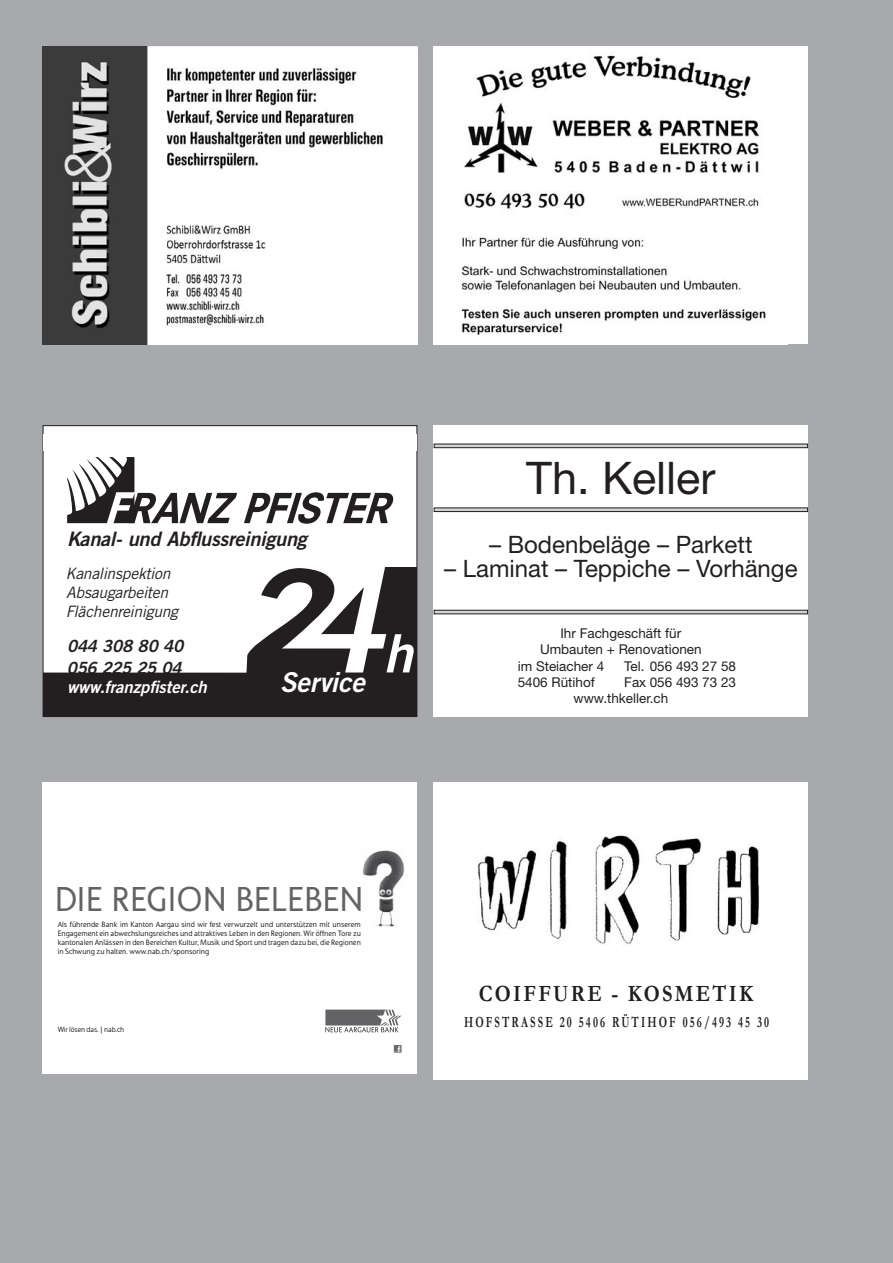
<style>
.page{position:relative;width:893px;height:1263px;background:#a8a9ad}
.page>*{position:absolute;margin:0;border:0;box-sizing:border-box;transform-origin:0 0}
.t1{font:52.95px "Trade Gothic LT Std Bd 2 Obl";color:#fff}
.t2{font:45px "Helvetica Neue LT Std";color:#231f20}
.t3{font:33.75px "Solo Sans";letter-spacing:-.005em;color:#636366}
.t4{font:27.45px "Trade Gothic LT Std Bd 2 Obl";letter-spacing:-.01em;color:#fff}
.t5{font:24px "Helvetica Neue LT Std";color:#231f20}
.t6{font:700 23.4px "Garamond";letter-spacing:.11em;color:#231f20;scale:.87 1}
.t7{font:19.95px "Trade Gothic LT Std Bd 2 Obl";letter-spacing:-.015em;color:#231f20}
.t8{font:16.8px/21px "Trade Gothic LT Std Bd 2 Obl";letter-spacing:-.015em;color:#231f20}
.t9{font:16.8px "Trade Gothic LT Std Bd 2 Obl";letter-spacing:-.005em;color:#fff}
.t10{font:italic 15.75px/18.9px "Trade Gothic LT Std";letter-spacing:-.02em;color:#231f20}
.t11{font:700 15.6px "Garamond";letter-spacing:.2em;color:#231f20;scale:.68 1}
.t12{font:13.5px/16.2px "Helvetica Neue LT Std";color:#231f20}
.t13{font:7.65px/9.1px "Solo Sans";color:#231f20;text-align:justify}
.t14{font:7.2px "Solo Sans";letter-spacing:-.01em;color:#231f20}
</style>
<div class="page">
<div style="left:434px;top:47px;width:374px;height:297px;background:#fff"></div>
<img style="left:461px;top:55px;width:305px;height:280px">
<img style="left:43px;top:47px;width:374px;height:298px">
<div style="left:43px;top:426px;width:374px;height:290px;background:#fff"></div>
<svg style="left:45px;top:457px;width:370px;height:258px"></svg>
<div style="left:43px;top:425px;width:374px;height:292px;border:1px solid #231f20"></div>
<div style="left:43px;top:434px;width:373px;height:17px;background:#fff"></div>
<div style="left:434px;top:425px;width:374px;height:292px;background:#fff"></div>
<div style="left:434px;top:610px;width:374px;height:4px;border:1px solid #231f20"></div>
<hr style="left:434px;top:508px;width:373px;height:3px;background:#d1d2d4">
<div style="left:434px;top:507px;width:374px;height:5px;border:1px solid #231f20"></div>
<div style="left:434px;top:444px;width:374px;height:4px;border:1px solid #231f20"></div>
<div style="left:434px;top:782px;width:374px;height:297px;background:#fff"></div>
<img style="left:478px;top:835px;width:282px;height:111px">
<div style="left:43px;top:782px;width:374px;height:291px;background:#fff"></div>
<svg style="left:325px;top:1009px;width:77px;height:23px"></svg>
<svg style="left:394px;top:1045px;width:8px;height:8px"></svg>
<svg style="left:394px;top:1046px;width:7px;height:6px"></svg>
<img style="left:362px;top:850px;width:43px;height:77px">
<h2 class="t2" style="left:526px;top:451px;width:191px">Th. Keller</h2>
<h3 class="t7" style="left:67px;top:526px;width:241px">Kanal- und Abflussreinigung</h3>
<h3 class="t10" style="left:66px;top:564px;width:114px">Kanalinspektion<br>Absaugarbeiten<br>Flächenreinigung</h3>
<h3 class="t5" style="left:489px;top:530px;width:265px">– Bodenbeläge – Parkett</h3>
<h3 class="t5" style="left:444px;top:554px;width:355px">– Laminat – Teppiche – Vorhänge</h3>
<h3 class="t8" style="left:67px;top:636px;width:118px">044 308 80 40<br>056 225 25 04</h3>
<h3 class="t9" style="left:67px;top:676px;width:141px">www.franzpfister.ch</h3>
<h3 class="t4" style="left:280px;top:666px;width:87px">Service</h3>
<h1 class="t1" style="left:383px;top:621px;width:31px">h</h1>
<h3 class="t12" style="left:560px;top:625px;width:122px">Ihr Fachgeschäft für</h3>
<h3 class="t12" style="left:540px;top:641px;width:163px">Umbauten + Renovationen</h3>
<h3 class="t12" style="left:518px;top:657px;width:88px">im Steiacher 4</h3>
<h3 class="t12" style="left:624px;top:657px;width:113px">Tel. 056 493 27 58</h3>
<h3 class="t12" style="left:518px;top:674px;width:79px">5406 Rütihof</h3>
<h3 class="t12" style="left:573px;top:674px;width:164px;text-indent:51px">Fax 056 493 73 23 www.thkeller.ch</h3>
<h3 class="t3" style="left:55px;top:880px;width:310px">DIE REGION BELEBEN</h3>
<p class="t13" style="left:58px;top:920px;width:305px">Als führende Bank im Kanton Aargau sind wir fest verwurzelt und unterstützen mit unserem Engagement ein abwechslungsreiches und attraktives Leben in den Regionen. Wir öffnen Tore zu kantonalen Anlässen in den Bereichen Kultur, Musik und Sport und tragen dazu bei, die Regionen in Schwung zu halten. www.nab.ch/sponsoring</p>
<p class="t14" style="left:58px;top:1025px;width:68px">Wir lösen das. | nab.ch</p>
<h3 class="t6" style="left:479px;top:977px;width:316px">COIFFURE - KOSMETIK</h3>
<h3 class="t11" style="left:464px;top:1012px;width:450px">HOFSTRASSE 20 5406 RÜTIHOF 056/493 45 30</h3>
</div>
